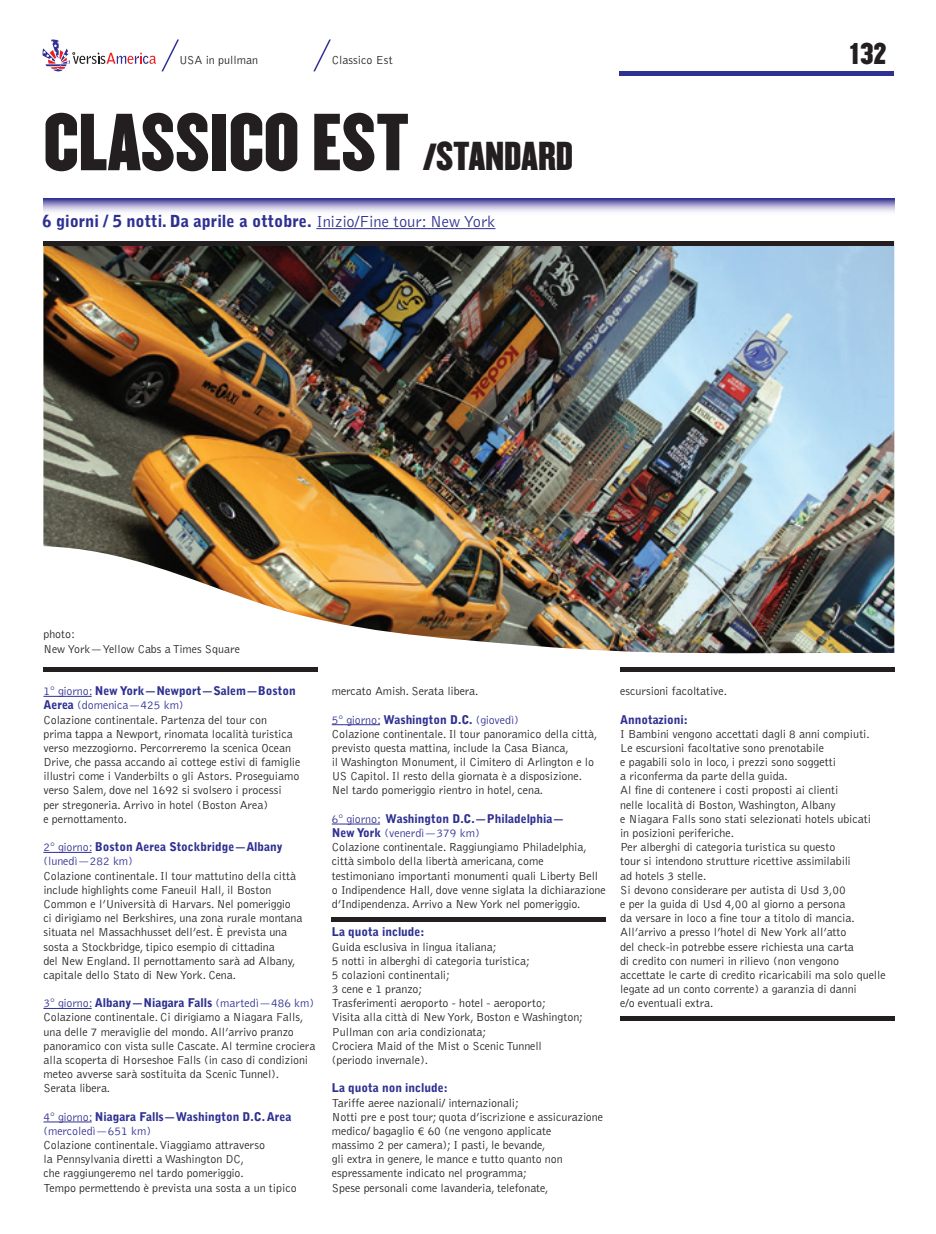
<style>
.page{position:relative;width:936px;height:1234px;background:#fff}
.page>*{position:absolute;margin:0;border:0;box-sizing:border-box;transform-origin:0 0}
.t1{font:70.5px "Champion HTF Welterweight";color:#231f20}
.t2{font:26.25px "Champion HTF Welterweight";color:#231f20}
.t3{font:900 16.5px "Bell Gothic";color:#2e3092}
.t4{font:300 12px/14.2px "Bell Gothic";letter-spacing:-.005em;color:#231f20}
.t5{font:900 12px/14.2px "Bell Gothic";letter-spacing:-.005em;color:#2e3092}
.t6{font:300 11.85px/14.2px "Bell Gothic";color:#231f20}
.s1{font-size:33px}
.s2{font-size:35.25px}
.s3{font-weight:300}
.s4{color:#2e3092}
.s5{font-weight:900;color:#2e3092}
.s6{font-family:"Bell Gothic Std"}
</style>
<div class="page">
<svg style="left:42px;top:39px;width:137px;height:33px"></svg>
<svg style="left:313px;top:39px;width:18px;height:32px"></svg>
<div style="left:619px;top:71px;width:274px;height:5px;background:#2e3092"></div>
<svg style="left:43px;top:198px;width:851px;height:14px;background:#9e9bca"></svg>
<hr style="left:316px;top:228px;width:179px;height:1px;background:#2e3092">
<img style="left:43px;top:246px;width:851px;height:408px">
<div style="left:43px;top:666px;width:274px;height:5px;background:#231f20"></div>
<div style="left:620px;top:666px;width:274px;height:5px;background:#231f20"></div>
<hr style="left:43px;top:696px;width:49px;height:1px;background:#2e3092">
<hr style="left:43px;top:851px;width:49px;height:1px;background:#2e3092">
<hr style="left:43px;top:1007px;width:49px;height:1px;background:#2e3092">
<hr style="left:43px;top:1121px;width:49px;height:1px;background:#2e3092">
<div style="left:43px;top:241px;width:851px;height:5px;background:#231f20"></div>
<hr style="left:332px;top:724px;width:48px;height:1px;background:#2e3092">
<hr style="left:332px;top:823px;width:48px;height:1px;background:#2e3092">
<hr style="left:620px;top:1016px;width:274px;height:4px;background:#231f20">
<hr style="left:332px;top:917px;width:274px;height:4px;background:#231f20">
<p class="t4" style="left:179px;top:53px;width:81px">USA in pullman</p>
<p class="t4" style="left:332px;top:53px;width:62px">Classico Est</p>
<h1 class="t1" style="left:43px;top:95px;width:531px">CLASSICO EST <span class="s1">/</span><span class="s2">STANDARD</span></h1>
<h3 class="t3" style="left:43px;top:211px;width:454px">6 giorni / 5 notti. Da aprile a ottobre. <span class="s3">Inizio/Fine tour: New York</span></h3>
<h2 class="t2" style="left:849px;top:36px;width:39px">132</h2>
<p class="t6" style="left:43px;top:627px;width:198px">photo:<br>New York—Yellow Cabs a Times Square</p>
<p class="t4" style="left:43px;top:684px;width:258px"><span class="s4">1° giorno:</span> <span class="s5">New York—Newport—Salem—Boston Aerea</span> <span class="s4">(domenica—425 km)<br></span>Colazione continentale. Partenza del tour con<br>prima tappa a Newport, rinomata località turistica verso mezzogiorno. Percorreremo la scenica Ocean Drive, che passa accando ai cottege estivi di famiglie illustri come i Vanderbilts o gli Astors. Proseguiamo verso Salem, dove nel 1692 si svolsero i processi<br>per stregoneria. Arrivo in hotel (Boston Area)<br>e pernottamento.</p>
<p class="t5" style="left:43px;top:839px;width:241px"><span class="s3">2° giorno:</span> Boston Aerea Stockbridge—Albany <span class="s3">(lunedì—282 km)</span></p>
<p class="t4" style="left:43px;top:868px;width:260px">Colazione continentale. Il tour mattutino della città include highlights come Faneuil Hall, il Boston Common e l’Università di Harvars. Nel pomeriggio<br>ci dirigiamo nel Berkshires, una zona rurale montana situata nel Massachhusset dell’est. È prevista una sosta a Stockbridge, tipico esempio di cittadina<br>del New England. Il pernottamento sarà ad Albany, capitale dello Stato di New York. Cena.</p>
<p class="t4" style="left:43px;top:996px;width:273px"><span class="s4">3° giorno:</span> <span class="s5">Albany—Niagara Falls</span> <span class="s4">(martedì—486 km)<br></span>Colazione continentale. Ci dirigiamo a Niagara Falls, una delle 7 meraviglie del mondo. All’arrivo pranzo panoramico con vista sulle Cascate. Al termine crociera alla scoperta di Horseshoe Falls (in caso di condizioni meteo avverse sarà sostituita da Scenic Tunnel).<br>Serata libera.</p>
<p class="t5" style="left:43px;top:1109px;width:249px"><span class="s3">4° giorno:</span> Niagara Falls—Washington D.C. Area <span class="s3">(mercoledì—651 km)</span></p>
<p class="t4" style="left:43px;top:1137px;width:255px">Colazione continentale. Viaggiamo attraverso<br>la Pennsylvania diretti a Washington DC,<br>che raggiungeremo nel tardo pomeriggio.<br>Tempo permettendo è prevista una sosta a un tipico</p>
<p class="t4" style="left:332px;top:684px;width:148px">mercato Amish. Serata libera.</p>
<p class="t4" style="left:332px;top:712px;width:267px"><span class="s4">5° giorno:</span> <span class="s5">Washington D.C.</span> <span class="s4">(giovedì)<br></span>Colazione continentale. Il tour panoramico della città, previsto questa mattina, include la Casa Bianca,<br>il Washington Monument, il Cimitero di Arlington e lo US Capitol. Il resto della giornata è a disposizione.<br>Nel tardo pomeriggio rientro in hotel, cena.</p>
<p class="t4" style="left:332px;top:811px;width:275px"><span class="s4">6° giorno:</span> <span class="s5">Washington D.C.—Philadelphia—<br>New York</span> <span class="s4">(venerdì—379 km)<br></span>Colazione continentale. Raggiungiamo Philadelphia, città simbolo della libertà americana, come testimoniano importanti monumenti quali Liberty Bell o Indipendence Hall, dove venne siglata la dichiarazione d’Indipendenza. Arrivo a New York nel pomeriggio.</p>
<p class="t5" style="left:332px;top:924px;width:94px">La quota include:</p>
<p class="t4" style="left:332px;top:939px;width:253px">Guida esclusiva in lingua italiana;<br>5 notti in alberghi di categoria turistica;<br>5 colazioni continentali;<br>3 cene e 1 pranzo;<br>Trasferimenti aeroporto - hotel - aeroporto;<br>Visita alla città di New York, Boston e Washington; Pullman con aria condizionata;<br>Crociera Maid of the Mist o Scenic Tunnell (periodo invernale).</p>
<p class="t5" style="left:332px;top:1080px;width:117px">La quota non include:</p>
<p class="t4" style="left:332px;top:1095px;width:273px">Tariffe aeree nazionali/ internazionali;<br>Notti pre e post tour; quota d’iscrizione e assicurazione medico/ bagaglio <span class="s6">€</span> 60 (ne vengono applicate<br>massimo 2 per camera); I pasti, le bevande,<br>gli extra in genere, le mance e tutto quanto non espressamente indicato nel programma;<br>Spese personali come lavanderia, telefonate,</p>
<p class="t4" style="left:620px;top:684px;width:108px">escursioni facoltative.</p>
<p class="t5" style="left:620px;top:712px;width:69px">Annotazioni:</p>
<p class="t4" style="left:620px;top:726px;width:267px">I Bambini vengono accettati dagli 8 anni compiuti.<br>Le escursioni facoltative sono prenotabile<br>e pagabili solo in loco, i prezzi sono soggetti<br>a riconferma da parte della guida.<br>Al fine di contenere i costi proposti ai clienti<br>nelle località di Boston, Washington, Albany<br>e Niagara Falls sono stati selezionati hotels ubicati<br>in posizioni periferiche.<br>Per alberghi di categoria turistica su questo<br>tour si intendono strutture ricettive assimilabili<br>ad hotels 3 stelle.<br>Si devono considerare per autista di Usd 3,00<br>e per la guida di Usd 4,00 al giorno a persona<br>da versare in loco a fine tour a titolo di mancia.<br>All’arrivo a presso l’hotel di New York all’atto<br>del check-in potrebbe essere richiesta una carta<br>di credito con numeri in rilievo (non vengono accettate le carte di credito ricaricabili ma solo quelle legate ad un conto corrente) a garanzia di danni<br>e/o eventuali extra.</p>
</div>
